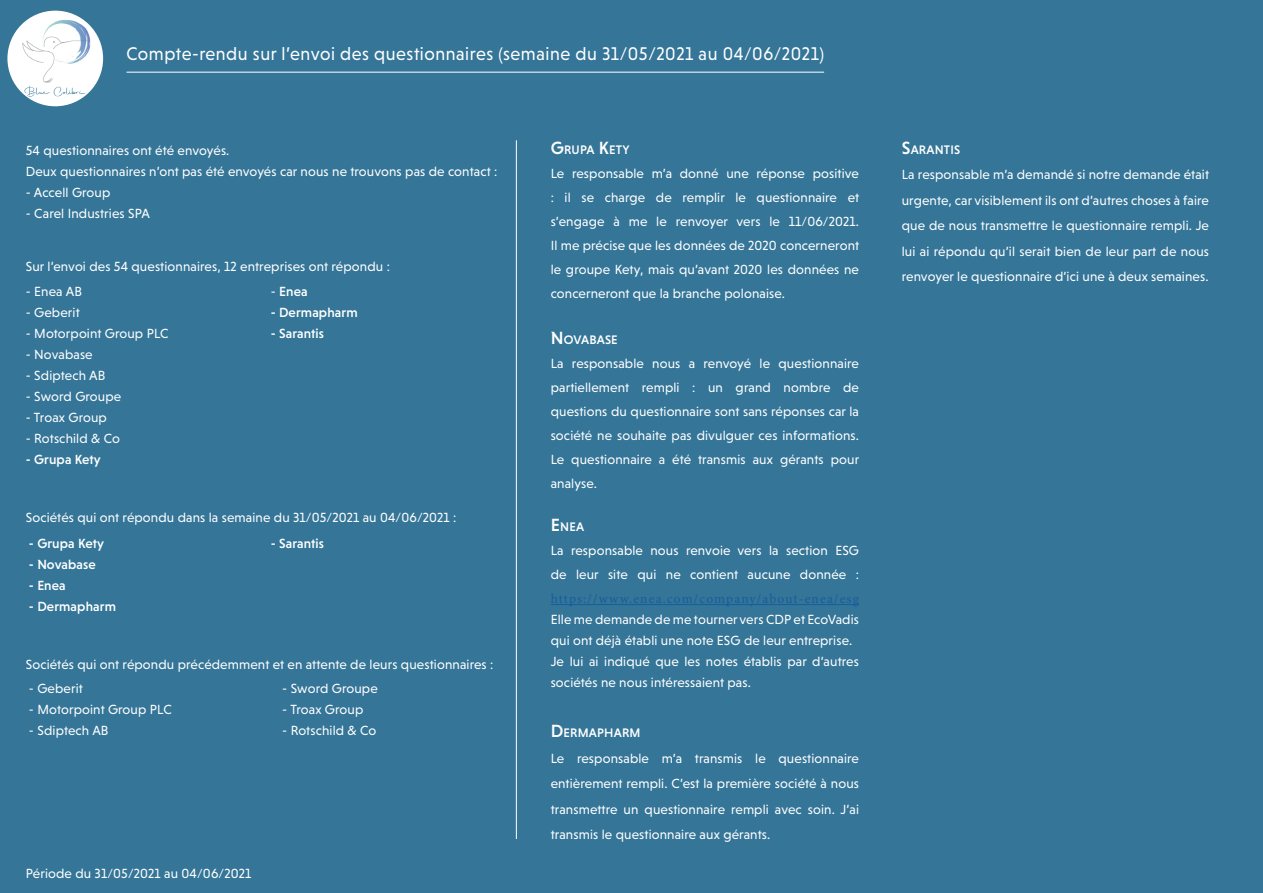
<style>
.page{position:relative;width:1263px;height:893px;background:#347598}
.page>*{position:absolute;margin:0;border:0;box-sizing:border-box;transform-origin:0 0}
.t1{font:18.75px "Niveau Grotesk";letter-spacing:.03em;color:#fff;scale:.96 1}
.t2{font:13.5px/24px "Niveau Grotesk";letter-spacing:.01em;color:#fff;text-align:justify}
.t3{font:500 13.5px "Niveau Grotesk";letter-spacing:.01em;color:#fff}
.t4{font:500 12.6px "Niveau Grotesk";letter-spacing:.015em;color:#fff}
.s1{font-weight:400}
.s2{font-size:18px}
.s3{font-family:"Minion Pro";color:#175d9e}
</style>
<div class="page">
<hr style="left:126px;top:72px;width:698px;height:1px;background:#fff">
<img style="left:7px;top:11px;width:96px;height:95px;border-radius:48px">
<hr style="left:516px;top:140px;width:1px;height:699px;background:#fff">
<hr style="left:551px;top:604px;width:308px;height:1px;background:#175d9e">
<h1 class="t1" style="left:126px;top:43px;width:728px">Compte-rendu sur l’envoi des questionnaires (semaine du 31/05/2021 au 04/06/2021)</h1>
<p class="t2" style="left:26px;top:138px;width:205px">54 questionnaires ont été envoyés.</p>
<p class="t2" style="left:26px;top:159px;width:473px">Deux questionnaires n’ont pas été envoyés car nous ne trouvons pas de contact :</p>
<p class="t2" style="left:26px;top:180px;width:86px">- Accell Group</p>
<p class="t2" style="left:26px;top:201px;width:126px">- Carel Industries SPA</p>
<p class="t2" style="left:26px;top:254px;width:366px">Sur l’envoi des 54 questionnaires, 12 entreprises ont répondu :</p>
<p class="t2" style="left:26px;top:279px;width:58px">- Enea AB</p>
<p class="t2" style="left:26px;top:300px;width:55px">- Geberit</p>
<p class="t2" style="left:26px;top:321px;width:144px">- Motorpoint Group PLC</p>
<p class="t2" style="left:26px;top:342px;width:68px">- Novabase</p>
<p class="t2" style="left:26px;top:363px;width:81px">- Sdiptech AB</p>
<p class="t2" style="left:26px;top:384px;width:97px">- Sword Groupe</p>
<p class="t2" style="left:26px;top:405px;width:83px">- Troax Group</p>
<p class="t2" style="left:26px;top:426px;width:96px">- Rotschild &amp; Co</p>
<p class="t3" style="left:26px;top:452px;width:77px">- Grupa Kety</p>
<p class="t3" style="left:271px;top:284px;width:38px"><span class="s1">-</span> Enea</p>
<p class="t3" style="left:271px;top:305px;width:88px">- Dermapharm</p>
<p class="t3" style="left:271px;top:326px;width:55px">- Sarantis</p>
<p class="t2" style="left:26px;top:505px;width:432px">Sociétés qui ont répondu dans la semaine du 31/05/2021 au 04/06/2021 :</p>
<p class="t3" style="left:29px;top:536px;width:77px">- Grupa Kety</p>
<p class="t3" style="left:29px;top:557px;width:68px">- Novabase</p>
<p class="t3" style="left:29px;top:578px;width:38px">- Enea</p>
<p class="t3" style="left:29px;top:599px;width:88px">- Dermapharm</p>
<p class="t3" style="left:271px;top:536px;width:55px">- Sarantis</p>
<p class="t2" style="left:26px;top:653px;width:469px">Sociétés qui ont répondu précédemment et en attente de leurs questionnaires :</p>
<p class="t2" style="left:29px;top:676px;width:55px">- Geberit</p>
<p class="t2" style="left:29px;top:697px;width:144px">- Motorpoint Group PLC</p>
<p class="t2" style="left:29px;top:718px;width:81px">- Sdiptech AB</p>
<p class="t2" style="left:282px;top:676px;width:97px">- Sword Groupe</p>
<p class="t2" style="left:282px;top:697px;width:83px">- Troax Group</p>
<p class="t2" style="left:282px;top:718px;width:96px">- Rotschild &amp; Co</p>
<p class="t2" style="left:26px;top:861px;width:227px">Période du 31/05/2021 au 04/06/2021</p>
<p class="t4" style="left:551px;top:142px;width:80px"><span class="s2">G</span>RUPA <span class="s2">K</span>ETY</p>
<p class="t2" style="left:551px;top:161px;width:310px">Le responsable m’a donné une réponse positive : il se charge de remplir le questionnaire et s’engage à me le renvoyer vers le 11/06/2021.<br>Il me précise que les données de 2020 concerneront le groupe Kety, mais qu’avant 2020 les données ne concerneront que la branche polonaise.</p>
<p class="t4" style="left:551px;top:333px;width:69px"><span class="s2">N</span>OVABASE</p>
<p class="t2" style="left:551px;top:351px;width:310px">La responsable nous a renvoyé le questionnaire partiellement rempli : un grand nombre de questions du questionnaire sont sans réponses car la société ne souhaite pas divulguer ces informations.<br>Le questionnaire a été transmis aux gérants pour analyse.</p>
<p class="t4" style="left:551px;top:520px;width:35px"><span class="s2">E</span>NEA</p>
<p class="t2" style="left:551px;top:538px;width:310px">La responsable nous renvoie vers la section ESG de leur site qui ne contient aucune donnée : <span class="s3">https://www.enea.com/company/about-enea/esg</span></p>
<p class="t2" style="left:551px;top:609px;width:310px;line-height:21px">Elle me demande de me tourner vers CDP et EcoVadis qui ont déjà établi une note ESG de leur entreprise.</p>
<p class="t2" style="left:551px;top:651px;width:310px;line-height:21px">Je lui ai indiqué que les notes établis par d’autres sociétés ne nous intéressaient pas.</p>
<p class="t4" style="left:551px;top:726px;width:91px"><span class="s2">D</span>ERMAPHARM</p>
<p class="t2" style="left:551px;top:745px;width:310px;line-height:25.5px">Le responsable m’a transmis le questionnaire entièrement rempli. C’est la première société à nous transmettre un questionnaire rempli avec soin. J’ai transmis le questionnaire aux gérants.</p>
<p class="t4" style="left:902px;top:142px;width:60px"><span class="s2">S</span>ARANTIS</p>
<p class="t2" style="left:902px;top:162px;width:309px;line-height:25.5px">La responsable m’a demandé si notre demande était urgente, car visiblement ils ont d’autres choses à faire que de nous transmettre le questionnaire rempli. Je lui ai répondu qu’il serait bien de leur part de nous renvoyer le questionnaire d’ici une à deux semaines.</p>
</div>
